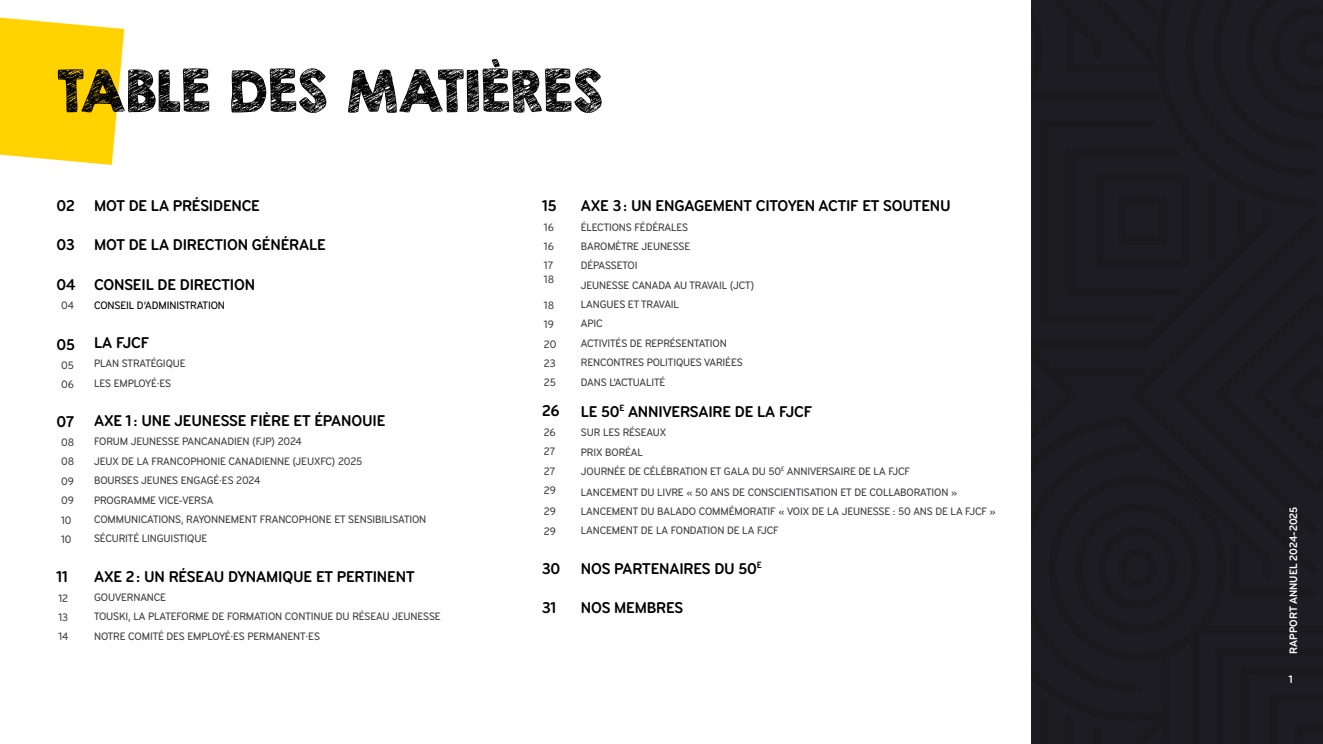
<style>
.page{position:relative;width:1323px;height:744px;background:#fff}
.page>*{position:absolute;margin:0;border:0;box-sizing:border-box;transform-origin:0 0}
.t1{font:56.25px "KG Broken Vessels Sketch";color:#000}
.t2{font:700 16.25px "Bryant Condensed";letter-spacing:-.01em;color:#000}
.t3{font:500 11.25px/19.4px "Bryant Condensed";letter-spacing:-.01em;color:#414042}
.t4{font:500 11.25px "Bryant Condensed";letter-spacing:-.01em;color:#000}
.t5{font:700 11.25px "Bryant Condensed";color:#fff}
</style>
<div class="page">
<svg style="left:0;top:17px;width:124px;height:148px;background:#ffd61b"></svg>
<hr style="left:1322px;top:114px;width:1px;height:177px;background:#18181b">
<div style="left:1031px;top:0;width:291px;height:743px;background:#1d1c22"></div>
<h1 class="t1" style="left:57px;top:57px;width:548px">TABLE DES MATIÈRES</h1>
<h2 class="t2" style="left:57px;top:196px;width:20px">02</h2>
<h2 class="t2" style="left:57px;top:235px;width:20px">03</h2>
<h2 class="t2" style="left:57px;top:274px;width:20px">04</h2>
<p class="t3" style="left:61px;top:295px;width:14px">04</p>
<h2 class="t2" style="left:57px;top:334px;width:20px">05</h2>
<p class="t3" style="left:61px;top:355px;width:14px">05<br>06</p>
<h2 class="t2" style="left:57px;top:411px;width:19px">07</h2>
<p class="t3" style="left:61px;top:432px;width:15px">08<br>08<br>09<br>09<br>10<br>10</p>
<h2 class="t2" style="left:57px;top:566px;width:13px">11</h2>
<p class="t3" style="left:58px;top:588px;width:12px;text-align:justify">12<br>13<br>14</p>
<h2 class="t2" style="left:94px;top:196px;width:167px">MOT DE LA PRÉSIDENCE</h2>
<h2 class="t2" style="left:94px;top:235px;width:233px">MOT DE LA DIRECTION GÉNÉRALE</h2>
<h2 class="t2" style="left:94px;top:274px;width:162px">CONSEIL DE DIRECTION</h2>
<p class="t4" style="left:94px;top:298px;width:132px">CONSEIL D’ADMINISTRATION</p>
<h2 class="t2" style="left:94px;top:333px;width:56px">LA FJCF</h2>
<p class="t3" style="left:94px;top:354px;width:93px">PLAN STRATÉGIQUE<br>LES EMPLOYÉ·ES</p>
<h2 class="t2" style="left:94px;top:410px;width:293px">AXE 1: UNE JEUNESSE FIÈRE ET ÉPANOUIE</h2>
<p class="t3" style="left:94px;top:432px;width:334px">FORUM JEUNESSE PANCANADIEN (FJP) 2024<br>JEUX DE LA FRANCOPHONIE CANADIENNE (JEUXFC) 2025<br>BOURSES JEUNES ENGAGÉ·ES 2024<br>PROGRAMME VICE-VERSA<br>COMMUNICATIONS, RAYONNEMENT FRANCOPHONE ET SENSIBILISATION SÉCURITÉ LINGUISTIQUE</p>
<h2 class="t2" style="left:94px;top:566px;width:322px">AXE 2: UN RÉSEAU DYNAMIQUE ET PERTINENT</h2>
<p class="t3" style="left:94px;top:587px;width:348px">GOUVERNANCE<br>TOUSKI, LA PLATEFORME DE FORMATION CONTINUE DU RÉSEAU JEUNESSE<br>NOTRE COMITÉ DES EMPLOYÉ·ES PERMANENT·ES</p>
<h2 class="t2" style="left:542px;top:196px;width:16px">15</h2>
<p class="t3" style="left:544px;top:217px;width:11px;text-align:justify">16<br>16<br>17</p>
<p class="t3" style="left:544px;top:269px;width:12px">18</p>
<p class="t3" style="left:544px;top:295px;width:14px">18<br>19<br>20<br>23<br>25</p>
<h2 class="t2" style="left:542px;top:401px;width:19px">26</h2>
<p class="t3" style="left:544px;top:422px;width:14px;text-align:justify">26<br>27<br>27<br>29</p>
<p class="t3" style="left:544px;top:502px;width:14px">29<br>29</p>
<h2 class="t2" style="left:542px;top:558px;width:20px">30</h2>
<h2 class="t2" style="left:542px;top:597px;width:16px">31</h2>
<h2 class="t2" style="left:580px;top:196px;width:371px">AXE 3: UN ENGAGEMENT CITOYEN ACTIF ET SOUTENU</h2>
<p class="t3" style="left:580px;top:217px;width:175px">ÉLECTIONS FÉDÉRALES<br>BAROMÈTRE JEUNESSE<br>DÉPASSETOI<br>JEUNESSE CANADA AU TRAVAIL (JCT)<br>LANGUES ET TRAVAIL<br>APIC<br>ACTIVITÉS DE REPRÉSENTATION<br>RENCONTRES POLITIQUES VARIÉES<br>DANS L’ACTUALITÉ</p>
<h2 class="t2" style="left:580px;top:401px;width:232px">LE 50<sup>E</sup> ANNIVERSAIRE DE LA FJCF</h2>
<p class="t3" style="left:580px;top:422px;width:330px">SUR LES RÉSEAUX<br>PRIX BORÉAL<br>JOURNÉE DE CÉLÉBRATION ET GALA DU 50<sup>E</sup> ANNIVERSAIRE DE LA FJCF</p>
<p class="t3" style="left:580px;top:482px;width:416px">LANCEMENT DU LIVRE « 50 ANS DE CONSCIENTISATION ET DE COLLABORATION »<br>LANCEMENT DU BALADO COMMÉMORATIF « VOIX DE LA JEUNESSE : 50 ANS DE LA FJCF »<br>LANCEMENT DE LA FONDATION DE LA FJCF</p>
<h2 class="t2" style="left:580px;top:558px;width:182px">NOS PARTENAIRES DU 50<sup>E</sup></h2>
<h2 class="t2" style="left:580px;top:597px;width:104px">NOS MEMBRES</h2>
<p class="t5" style="left:1286px;top:653px;width:149px;rotate:-90deg">RAPPORT ANNUEL 2024-2025</p>
<p class="t5" style="left:1288px;top:672px;width:6px">1</p>
</div>
